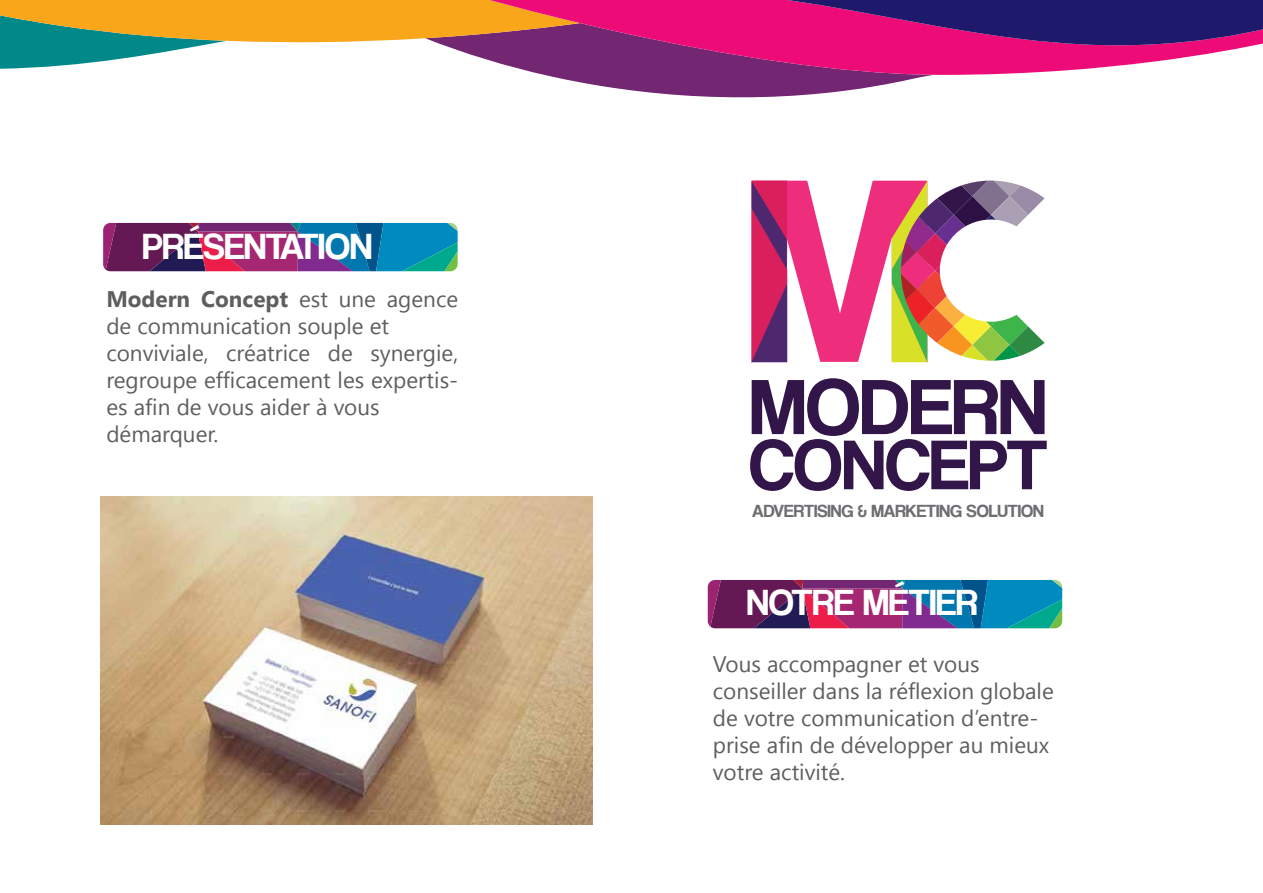
<style>
.page{position:relative;width:1263px;height:893px;background:#fff}
.page>*{position:absolute;margin:0;border:0;box-sizing:border-box;transform-origin:0 0}
.t1{font:81.3px "Coolvetica Rg";color:#331649}
.t2{font:73.2px "Coolvetica Rg";color:#331649}
.t3{font:37.5px "Coolvetica Rg";color:#fff}
.t4{font:22.5px/27px "Nirmala UI";color:#5d5e5e}
.t5{font:18.15px "Coolvetica Rg";color:#6d6e71}
.t6{font:700 18px "Perpetua";color:#fff}
.s1{font-weight:700}
</style>
<div class="page">
<svg style="left:103px;top:223px;width:355px;height:48px;background:#514881"></svg>
<svg style="left:708px;top:580px;width:354px;height:48px;background:#514881"></svg>
<svg style="left:0;top:0;width:1263px;height:98px"></svg>
<img style="left:101px;top:496px;width:492px;height:329px">
<svg style="left:751px;top:181px;width:293px;height:182px"></svg>
<h3 class="t3" style="left:143px;top:224px;width:231px">PRÉSENTATION</h3>
<p class="t4" style="left:106px;top:284px;width:353px"><span class="s1">Modern Concept</span> est une agence de communication souple et conviviale, créatrice de synergie, regroupe efficacement les expertis&shy;es afin de vous aider à vous démarquer.</p>
<h1 class="t1" style="left:750px;top:359px;width:298px">MODERN</h1>
<h2 class="t2" style="left:749px;top:422px;width:300px">CONCEPT</h2>
<p class="t5" style="left:752px;top:501px;width:293px">ADVERTISING &amp; MARKETING SOLUTION</p>
<p class="t6" style="left:896px;top:453px;width:6px">.</p>
<h3 class="t3" style="left:747px;top:580px;width:232px">NOTRE MÉTIER</h3>
<p class="t4" style="left:713px;top:649px;width:342px">Vous accompagner et vous conseiller dans la réflexion globale de votre communication dʼentre&shy;prise afin de développer au mieux votre activité.</p>
</div>
